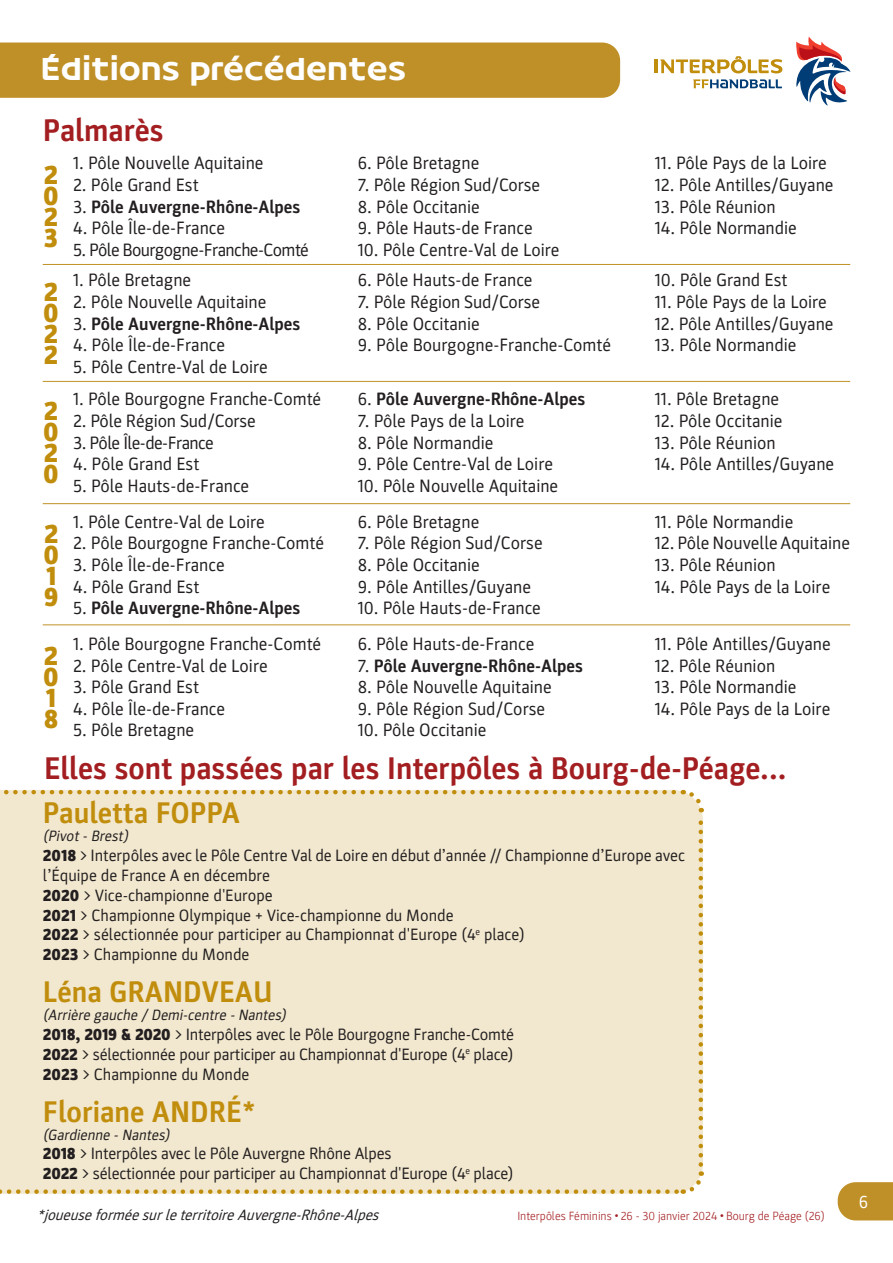
<style>
.page{position:relative;width:893px;height:1263px;background:#fff}
.page>*{position:absolute;margin:0;border:0;box-sizing:border-box;transform-origin:0 0}
.t1{font:700 31.5px "Parka";color:#a31e21}
.t2{font:700 30px "Parka";color:#c18d0d}
.t3{font:30px "FF Hand";color:#fff}
.t4{font:900 27px "Parka";color:#c18d0d}
.t5{font:18px "Parka";color:#231f20}
.t6{font:700 18px "Parka";color:#231f20}
.t7{font:18px "Parka";letter-spacing:-.03em;color:#231f20}
.t8{font:18px "Parka";color:#fff}
.t9{font:16.5px/19.8px "Parka";color:#231f20}
.t10{font:italic 15px "Parka";color:#231f20}
.t11{font:300 12px "Parka";color:#a31e21}
.s1{font-weight:400}
.s2{font-weight:900}
</style>
<div class="page">
<div style="left:0;top:790px;width:703px;height:381px;background:#f2e8cf"></div>
<svg style="left:0;top:1171px;width:704px;height:23px;background:#eee1c0"></svg>
<svg style="left:682px;top:789px;width:22px;height:375px;background:#eee1c0"></svg>
<svg style="left:0;top:790px;width:674px;height:4px;background:#ddc27f"></svg>
<svg style="left:796px;top:36px;width:55px;height:70px"></svg>
<hr style="left:655px;top:59px;width:3px;height:14px;background:#c18d0d">
<svg style="left:660px;top:56px;width:122px;height:17px"></svg>
<svg style="left:693px;top:79px;width:89px;height:9px"></svg>
<svg style="left:838px;top:1182px;width:55px;height:38px;background:#c39734"></svg>
<div style="left:0;top:43px;width:620px;height:55px;background:#bf9027"></div>
<hr style="left:43px;top:381px;width:807px;height:1px;background:#c09126">
<hr style="left:43px;top:503px;width:807px;height:1px;background:#c09126">
<hr style="left:43px;top:624px;width:807px;height:1px;background:#c09126">
<hr style="left:43px;top:264px;width:807px;height:1px;background:#c09126">
<p class="t3" style="left:42px;top:50px;width:367px">Éditions précédentes</p>
<p class="t1" style="left:43px;top:113px;width:122px">Palmarès</p>
<p class="t4" style="left:44px;top:160px;width:16px">2</p>
<p class="t4" style="left:43px;top:181px;width:17px">0</p>
<p class="t4" style="left:44px;top:202px;width:16px">2</p>
<p class="t4" style="left:44px;top:223px;width:16px">3</p>
<p class="t4" style="left:44px;top:277px;width:16px">2</p>
<p class="t4" style="left:43px;top:298px;width:17px">0</p>
<p class="t4" style="left:44px;top:319px;width:16px">2</p>
<p class="t4" style="left:44px;top:340px;width:16px">2</p>
<p class="t4" style="left:44px;top:396px;width:16px">2</p>
<p class="t4" style="left:43px;top:417px;width:17px">0</p>
<p class="t4" style="left:44px;top:438px;width:16px">2</p>
<p class="t4" style="left:43px;top:459px;width:17px">0</p>
<p class="t4" style="left:44px;top:518px;width:16px">2</p>
<p class="t4" style="left:43px;top:539px;width:17px">0</p>
<p class="t4" style="left:46px;top:560px;width:12px">1</p>
<p class="t4" style="left:44px;top:581px;width:16px">9</p>
<p class="t4" style="left:44px;top:640px;width:16px">2</p>
<p class="t4" style="left:43px;top:661px;width:17px">0</p>
<p class="t4" style="left:46px;top:682px;width:12px">1</p>
<p class="t4" style="left:44px;top:703px;width:16px">8</p>
<p class="t5" style="left:73px;top:153px;width:192px">1. Pôle Nouvelle Aquitaine</p>
<p class="t5" style="left:73px;top:175px;width:127px">2. Pôle Grand Est</p>
<p class="t6" style="left:73px;top:196px;width:229px"><span class="s1">3.</span> Pôle Auvergne-Rhône-Alpes</p>
<p class="t5" style="left:73px;top:218px;width:154px">4. Pôle Île-de-France</p>
<p class="t7" style="left:73px;top:240px;width:237px">5. Pôle Bourgogne-Franche-Comté</p>
<p class="t5" style="left:73px;top:270px;width:120px">1. Pôle Bretagne</p>
<p class="t5" style="left:73px;top:292px;width:195px">2. Pôle Nouvelle Aquitaine</p>
<p class="t6" style="left:73px;top:313px;width:229px"><span class="s1">3.</span> Pôle Auvergne-Rhône-Alpes</p>
<p class="t5" style="left:73px;top:335px;width:154px">4. Pôle Île-de-France</p>
<p class="t5" style="left:73px;top:357px;width:196px">5. Pôle Centre-Val de Loire</p>
<p class="t5" style="left:73px;top:389px;width:250px">1. Pôle Bourgogne Franche-Comté</p>
<p class="t5" style="left:73px;top:411px;width:184px">2. Pôle Région Sud/Corse</p>
<p class="t7" style="left:73px;top:433px;width:142px">3. Pôle Île-de-France</p>
<p class="t5" style="left:73px;top:454px;width:128px">4. Pôle Grand Est</p>
<p class="t5" style="left:73px;top:476px;width:178px">5. Pôle Hauts-de-France</p>
<p class="t5" style="left:73px;top:512px;width:193px">1. Pôle Centre-Val de Loire</p>
<p class="t5" style="left:73px;top:533px;width:252px">2. Pôle Bourgogne Franche-Comté</p>
<p class="t5" style="left:73px;top:555px;width:153px">3. Pôle Île-de-France</p>
<p class="t5" style="left:73px;top:576px;width:128px">4. Pôle Grand Est</p>
<p class="t6" style="left:73px;top:598px;width:229px"><span class="s1">5.</span> Pôle Auvergne-Rhône-Alpes</p>
<p class="t5" style="left:73px;top:634px;width:250px">1. Pôle Bourgogne Franche-Comté</p>
<p class="t5" style="left:73px;top:655px;width:196px">2. Pôle Centre-Val de Loire</p>
<p class="t5" style="left:73px;top:677px;width:128px">3. Pôle Grand Est</p>
<p class="t5" style="left:73px;top:699px;width:154px">4. Pôle Île-de-France</p>
<p class="t5" style="left:73px;top:720px;width:123px">5. Pôle Bretagne</p>
<p class="t5" style="left:358px;top:153px;width:123px">6. Pôle Bretagne</p>
<p class="t5" style="left:358px;top:175px;width:184px">7. Pôle Région Sud/Corse</p>
<p class="t5" style="left:358px;top:197px;width:123px">8. Pôle Occitanie</p>
<p class="t5" style="left:358px;top:218px;width:176px">9. Pôle Hauts-de France</p>
<p class="t5" style="left:358px;top:240px;width:203px">10. Pôle Centre-Val de Loire</p>
<p class="t5" style="left:358px;top:270px;width:176px">6. Pôle Hauts-de France</p>
<p class="t5" style="left:358px;top:292px;width:184px">7. Pôle Région Sud/Corse</p>
<p class="t5" style="left:358px;top:313px;width:123px">8. Pôle Occitanie</p>
<p class="t5" style="left:358px;top:335px;width:255px">9. Pôle Bourgogne-Franche-Comté</p>
<p class="t6" style="left:358px;top:389px;width:229px"><span class="s1">6.</span> Pôle Auvergne-Rhône-Alpes</p>
<p class="t5" style="left:358px;top:411px;width:168px">7. Pôle Pays de la Loire</p>
<p class="t5" style="left:358px;top:433px;width:137px">8. Pôle Normandie</p>
<p class="t5" style="left:358px;top:454px;width:197px">9. Pôle Centre-Val de Loire</p>
<p class="t5" style="left:358px;top:476px;width:202px">10. Pôle Nouvelle Aquitaine</p>
<p class="t5" style="left:358px;top:512px;width:123px">6. Pôle Bretagne</p>
<p class="t5" style="left:358px;top:533px;width:186px">7. Pôle Région Sud/Corse</p>
<p class="t5" style="left:358px;top:555px;width:123px">8. Pôle Occitanie</p>
<p class="t5" style="left:358px;top:576px;width:175px">9. Pôle Antilles/Guyane</p>
<p class="t5" style="left:358px;top:598px;width:185px">10. Pôle Hauts-de-France</p>
<p class="t5" style="left:358px;top:634px;width:178px">6. Pôle Hauts-de-France</p>
<p class="t6" style="left:358px;top:655px;width:227px"><span class="s1">7.</span> Pôle Auvergne-Rhône-Alpes</p>
<p class="t5" style="left:358px;top:677px;width:195px">8. Pôle Nouvelle Aquitaine</p>
<p class="t5" style="left:358px;top:699px;width:189px">9. Pôle Région Sud/Corse</p>
<p class="t5" style="left:358px;top:720px;width:130px">10. Pôle Occitanie</p>
<p class="t5" style="left:655px;top:153px;width:173px">11. Pôle Pays de la Loire</p>
<p class="t5" style="left:655px;top:175px;width:180px">12. Pôle Antilles/Guyane</p>
<p class="t5" style="left:655px;top:197px;width:122px">13. Pôle Réunion</p>
<p class="t5" style="left:655px;top:218px;width:144px">14. Pôle Normandie</p>
<p class="t5" style="left:655px;top:270px;width:134px">10. Pôle Grand Est</p>
<p class="t5" style="left:655px;top:292px;width:173px">11. Pôle Pays de la Loire</p>
<p class="t5" style="left:655px;top:313px;width:180px">12. Pôle Antilles/Guyane</p>
<p class="t5" style="left:655px;top:335px;width:143px">13. Pôle Normandie</p>
<p class="t5" style="left:655px;top:389px;width:126px">11. Pôle Bretagne</p>
<p class="t5" style="left:655px;top:411px;width:129px">12. Pôle Occitanie</p>
<p class="t5" style="left:655px;top:433px;width:122px">13. Pôle Réunion</p>
<p class="t5" style="left:655px;top:454px;width:181px">14. Pôle Antilles/Guyane</p>
<p class="t5" style="left:655px;top:512px;width:140px">11. Pôle Normandie</p>
<p class="t5" style="left:655px;top:533px;width:197px">12. Pôle Nouvelle Aquitaine</p>
<p class="t5" style="left:655px;top:555px;width:122px">13. Pôle Réunion</p>
<p class="t5" style="left:655px;top:576px;width:177px">14. Pôle Pays de la Loire</p>
<p class="t5" style="left:655px;top:634px;width:177px">11. Pôle Antilles/Guyane</p>
<p class="t5" style="left:655px;top:655px;width:122px">12. Pôle Réunion</p>
<p class="t5" style="left:655px;top:677px;width:143px">13. Pôle Normandie</p>
<p class="t5" style="left:655px;top:699px;width:177px">14. Pôle Pays de la Loire</p>
<p class="t1" style="left:44px;top:751px;width:744px">Elles sont passées par les Interpôles à Bourg-de-Péage...</p>
<p class="t2" style="left:43px;top:796px;width:199px">Pauletta FOPPA</p>
<p class="t10" style="left:43px;top:828px;width:90px">(Pivot-Brest)</p>
<p class="t9" style="left:43px;top:846px;width:644px"><span class="s2">2018</span> &gt; Interpôles avec le Pôle Centre Val de Loire en début d’année // Championne d’Europe avec l’Équipe de France A en décembre</p>
<p class="t9" style="left:43px;top:885px;width:231px"><span class="s2">2020</span> &gt; Vice-championne d'Europe</p>
<p class="t9" style="left:43px;top:905px;width:412px"><span class="s2">2021</span> &gt; Championne Olympique + Vice-championne du Monde</p>
<p class="t9" style="left:43px;top:925px;width:483px"><span class="s2">2022</span> &gt; sélectionnée pour participer au Championnat d'Europe (4<sup>e</sup> place)</p>
<p class="t9" style="left:43px;top:945px;width:208px"><span class="s2">2023</span> &gt; Championne du Monde</p>
<p class="t2" style="left:43px;top:975px;width:231px">Léna GRANDVEAU</p>
<p class="t10" style="left:43px;top:1007px;width:247px">(Arrière gauche / Demi-centre -Nantes)</p>
<p class="t9" style="left:43px;top:1024px;width:473px"><span class="s2">2018, 2019 &amp; 2020</span> &gt; Interpôles avec le Pôle Bourgogne Franche-Comté</p>
<p class="t9" style="left:43px;top:1044px;width:472px"><span class="s2">2022</span> &gt; sélectionnée pour participer au Championnat d'Europe (4<sup>e</sup> place)</p>
<p class="t9" style="left:43px;top:1064px;width:208px"><span class="s2">2023</span> &gt; Championne du Monde</p>
<p class="t2" style="left:43px;top:1095px;width:214px">Floriane ANDRÉ*</p>
<p class="t10" style="left:43px;top:1126px;width:131px">(Gardienne -Nantes)</p>
<p class="t9" style="left:43px;top:1144px;width:350px"><span class="s2">2018</span> &gt; Interpôles avec le Pôle Auvergne Rhône Alpes</p>
<p class="t9" style="left:43px;top:1164px;width:472px"><span class="s2">2022</span> &gt; sélectionnée pour participer au Championnat d'Europe (4<sup>e</sup> place)</p>
<p class="t10" style="left:37px;top:1206px;width:348px">*joueuseforméesurleterritoireAuvergne-Rhône-Alpes</p>
<p class="t11" style="left:517px;top:1209px;width:309px">Interpôles Féminins <span class="s2">•</span> 26 - 30 janvier 2024 <span class="s2">•</span> Bourg de Péage (26)</p>
<p class="t8" style="left:859px;top:1192px;width:11px">6</p>
</div>
